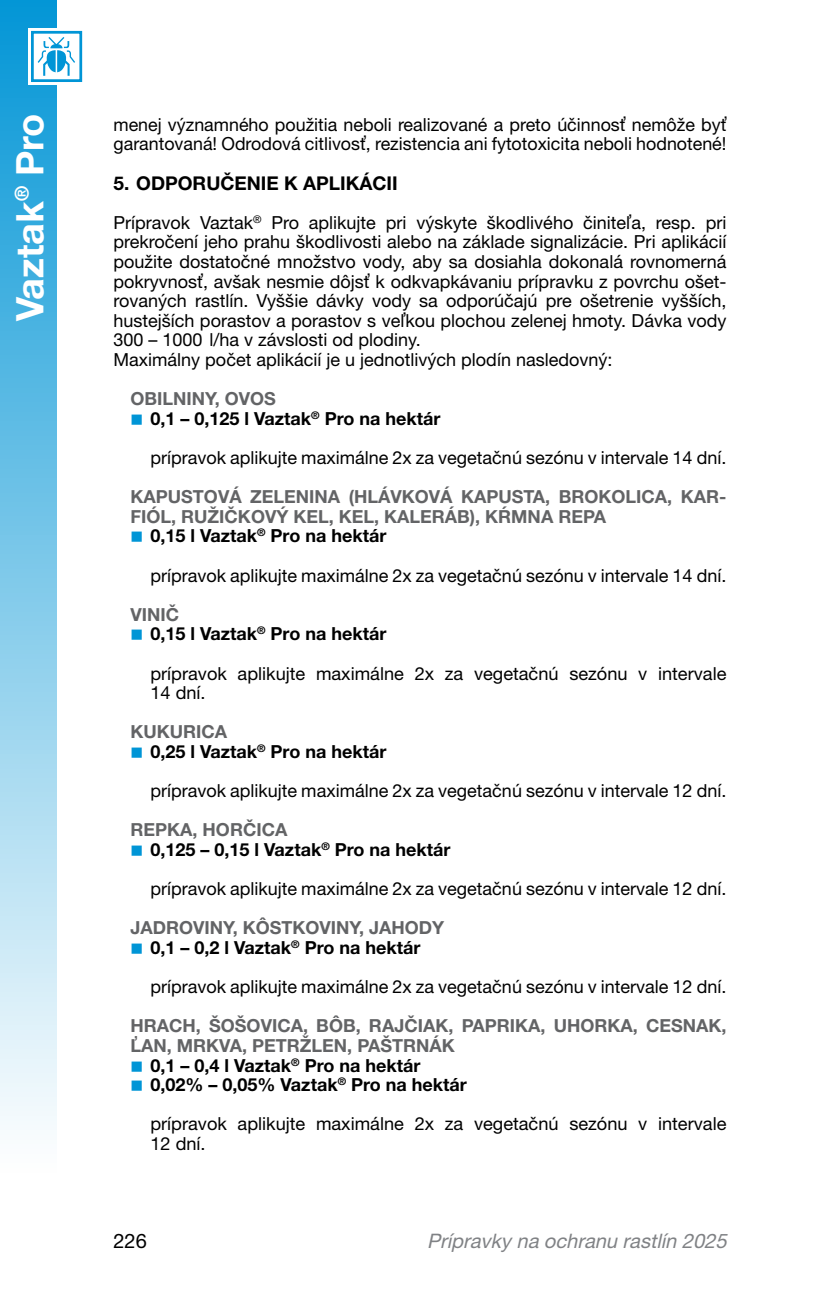
<style>
.page{position:relative;width:840px;height:1304px;background:#fff}
.page>*{position:absolute;margin:0;border:0;box-sizing:border-box;transform-origin:0 0}
.t1{font:700 38px "Helvetica Neue LT Pro";color:#fff}
.t2{font:italic 20px "Helvetica Lucia Neue";color:#808285}
.t3{font:20px "Helvetica Lucia Neue";color:#000}
.t4{font:700 19px "Helvetica Lucia Neue";color:#000}
.t5{font:18px/19.6px "Helvetica Lucia Neue";color:#000}
.t6{font:700 18px/19.6px "Helvetica Lucia Neue";color:#000}
.t7{font:700 18px/19.6px "Helvetica Lucia Neue";color:#636466;text-align:center}
.s1{color:#636466}
.s2{color:#000}
</style>
<div class="page">
<div style="left:0;top:0;width:57px;height:1196px;background:linear-gradient(to bottom,#0396d6,#fff)"></div>
<svg style="left:28px;top:28px;width:55px;height:57px"></svg>
<div style="left:32px;top:32px;width:49px;height:49px;background:#fff"></div>
<div style="left:31px;top:31px;width:51px;height:51px;border:3px solid #0095d6"></div>
<svg style="left:38px;top:37px;width:37px;height:39px"></svg>
<h1 class="t1" style="left:6px;top:321px;width:209px;rotate:-90deg">Vaztak® Pro</h1>
<p class="t5" style="left:113px;top:114px;width:614px">menej významného použitia neboli realizované a preto účinnosť nemôže byť garantovaná! Odrodová citlivosť, rezistencia ani fytotoxicita neboli hodnotené!</p>
<p class="t4" style="left:113px;top:171px;width:286px">5. ODPORUČENIE K APLIKÁCII</p>
<p class="t5" style="left:113px;top:212px;width:614px">Prípravok Vaztak<sup>®</sup> Pro aplikujte pri výskyte škodlivého činiteľa, resp. pri prekročení jeho prahu škodlivosti alebo na základe signalizácie. Pri aplikácií použite dostatočné množstvo vody, aby sa dosiahla dokonalá rovnomerná pokryvnosť, avšak nesmie dôjsť k odkvapkávaniu prípravku z povrchu ošet&shy;rovaných rastlín. Vyššie dávky vody sa odporúčajú pre ošetrenie vyšších, hustejších porastov a porastov s veľkou plochou zelenej hmoty. Dávka vody 300 – 1000 l/ha v závslosti od plodiny.<br>Maximálny počet aplikácií je u jednotlivých plodín nasledovný:</p>
<p class="t6" style="left:150px;top:389px;width:291px;text-indent:-20px"><span class="s1">OBILNINY, OVOS<br></span>0,1 – 0,125 l Vaztak<sup>®</sup> Pro na hektár</p>
<p class="t5" style="left:150px;top:447px;width:577px">prípravok aplikujte maximálne 2x za vegetačnú sezónu v intervale 14 dní.</p>
<p class="t7" style="left:130px;top:487px;width:597px">KAPUSTOVÁ ZELENINA (HLÁVKOVÁ KAPUSTA, BROKOLICA, KAR-</p>
<p class="t7" style="left:130px;top:506px;width:476px">FIÓL, RUŽIČKOVÝ KEL, KEL, KALERÁB), KŔMNA REPA</p>
<p class="t6" style="left:150px;top:526px;width:237px">0,15 l Vaztak<sup>®</sup> Pro na hektár</p>
<p class="t5" style="left:150px;top:565px;width:577px">prípravok aplikujte maximálne 2x za vegetačnú sezónu v intervale 14 dní.</p>
<p class="t6" style="left:150px;top:604px;width:237px;text-indent:-20px"><span class="s1">VINIČ<br></span>0,15 l Vaztak<sup>®</sup> Pro na hektár</p>
<p class="t5" style="left:150px;top:663px;width:577px">prípravok aplikujte maximálne 2x za vegetačnú sezónu v intervale<br>14 dní.</p>
<p class="t6" style="left:150px;top:722px;width:237px;text-indent:-20px"><span class="s1">KUKURICA<br></span>0,25 l Vaztak<sup>®</sup> Pro na hektár</p>
<p class="t5" style="left:150px;top:781px;width:577px">prípravok aplikujte maximálne 2x za vegetačnú sezónu v intervale 12 dní.</p>
<p class="t6" style="left:150px;top:820px;width:301px;text-indent:-20px"><span class="s1">REPKA, HORČICA<br></span>0,125 – 0,15 l Vaztak<sup>®</sup> Pro na hektár</p>
<p class="t5" style="left:150px;top:879px;width:577px">prípravok aplikujte maximálne 2x za vegetačnú sezónu v intervale 12 dní.</p>
<p class="t7" style="left:130px;top:918px;width:315px">JADROVINY, KÔSTKOVINY, JAHODY<br><span class="s2">0,1 – 0,2 l Vaztak</span><sup>®</sup> <span class="s2">Pro na hektár</span></p>
<p class="t5" style="left:150px;top:977px;width:577px">prípravok aplikujte maximálne 2x za vegetačnú sezónu v intervale 12 dní.</p>
<p class="t7" style="left:130px;top:1016px;width:597px">HRACH, ŠOŠOVICA, BÔB, RAJČIAK, PAPRIKA, UHORKA, CESNAK,</p>
<p class="t7" style="left:130px;top:1035px;width:325px">ĽAN, MRKVA, PETRŽLEN, PAŠTRNÁK</p>
<p class="t6" style="left:150px;top:1055px;width:271px">0,1 – 0,4 l Vaztak<sup>®</sup> Pro na hektár</p>
<p class="t6" style="left:150px;top:1075px;width:318px">0,02% – 0,05% Vaztak<sup>®</sup> Pro na hektár</p>
<p class="t5" style="left:150px;top:1114px;width:577px">prípravok aplikujte maximálne 2x za vegetačnú sezónu v intervale<br>12 dní.</p>
<p class="t3" style="left:113px;top:1229px;width:35px">226</p>
<p class="t2" style="left:427px;top:1229px;width:306px">Prípravky na ochranu rastlín 2025</p>
</div>
